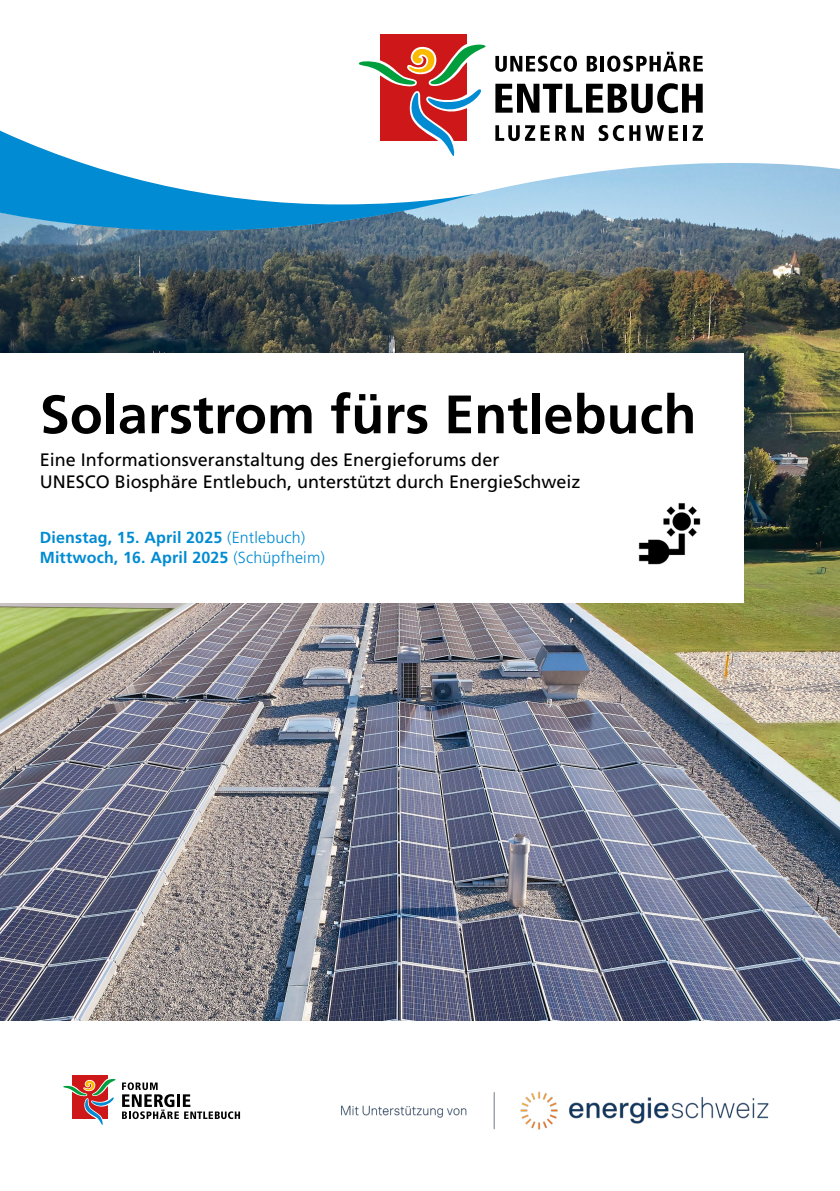
<style>
.page{position:relative;width:840px;height:1191px;background:#fff}
.page>*{position:absolute;margin:0;border:0;box-sizing:border-box;transform-origin:0 0}
.t1{font:700 54px "Frutiger LT Pro";color:#000}
.t2{font:18px/21.6px "Frutiger LT Pro";color:#000}
.t3{font:700 16px/19.2px "Frutiger LT Pro";letter-spacing:.01em;color:#008bd2}
.s1{font-weight:300}
</style>
<div class="page">
<img style="left:0;top:231px;width:839px;height:789px">
<svg style="left:380px;top:34px;width:459px;height:197px"></svg>
<svg style="left:0;top:130px;width:475px;height:101px"></svg>
<div style="left:380px;top:35px;width:86px;height:106px;background:#cd1719"></div>
<svg style="left:356px;top:41px;width:131px;height:118px"></svg>
<svg style="left:495px;top:83px;width:207px;height:30px"></svg>
<svg style="left:495px;top:56px;width:81px;height:16px"></svg>
<svg style="left:586px;top:56px;width:10px;height:15px"></svg>
<hr style="left:600px;top:56px;width:3px;height:15px;background:#000">
<svg style="left:607px;top:52px;width:95px;height:20px"></svg>
<svg style="left:495px;top:125px;width:54px;height:16px"></svg>
<svg style="left:555px;top:125px;width:28px;height:16px"></svg>
<svg style="left:598px;top:125px;width:25px;height:16px"></svg>
<svg style="left:629px;top:125px;width:48px;height:16px"></svg>
<hr style="left:683px;top:125px;width:4px;height:16px;background:#000">
<svg style="left:692px;top:125px;width:10px;height:16px"></svg>
<img style="left:341px;top:1091px;width:428px;height:39px">
<div style="left:72px;top:1075px;width:36px;height:43px;background:#cd1719"></div>
<svg style="left:63px;top:1078px;width:177px;height:47px"></svg>
<div style="left:0;top:353px;width:743px;height:249px;background:#fff"></div>
<img style="left:638px;top:503px;width:63px;height:62px">
<h1 class="t1" style="left:40px;top:383px;width:658px">Solarstrom fürs Entlebuch</h1>
<p class="t2" style="left:40px;top:449px;width:542px">Eine Informationsveranstaltung des Energieforums der<br>UNESCO Biosphäre Entlebuch, unterstützt durch EnergieSchweiz</p>
<p class="t3" style="left:40px;top:528px;width:286px">Dienstag, 15. April 2025 <span class="s1">(Entlebuch)<br></span>Mittwoch, 16. April 2025 <span class="s1">(Schüpfheim)</span></p>
</div>
